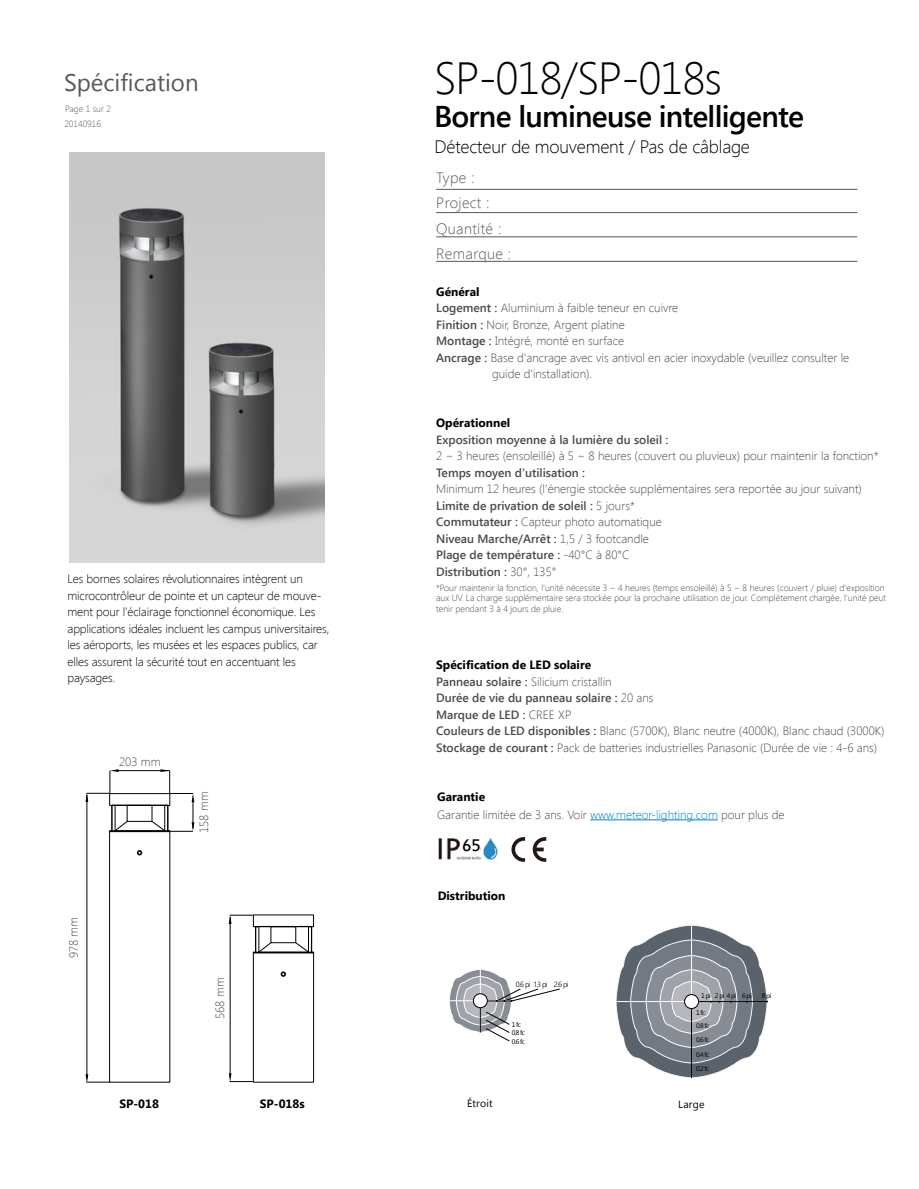
<style>
.page{position:relative;width:919px;height:1189px;background:#fff}
.page>*{position:absolute;margin:0;border:0;box-sizing:border-box;transform-origin:0 0}
.t1{font:300 45px "Segoe UI";letter-spacing:-.025em;color:#000}
.t2{font:600 30px "Segoe UI";letter-spacing:-.025em;color:#000}
.t3{font:24px "Segoe UI";color:#595757}
.t4{font:18.6px "Estrangelo Edessa";color:#040000}
.t5{font:300 18px "Segoe UI";letter-spacing:-.01em;color:#000}
.t6{font:300 15px/25.5px "Segoe UI";letter-spacing:.025em;color:#595757}
.t7{font:300 12px/16.5px "Segoe UI";color:#4c4948}
.t8{font:300 12px/16.5px "Segoe UI";letter-spacing:-.01em;color:#000}
.t9{font:600 12px "Segoe UI";color:#4c4948}
.t10{font:700 12px "Segoe UI";color:#000}
.t11{font:10.5px "Segoe UI";letter-spacing:.02em;color:#000}
.t12{font:300 9px/10.8px "Segoe UI";color:#4c4948}
.t13{font:300 9px "Segoe UI";letter-spacing:-.005em;color:#595757}
.t14{font:300 7.5px "Segoe UI";color:#000}
.s1{font-weight:600}
.s2{font-weight:700;color:#000}
.s3{color:#0081cc}
</style>
<div class="page">
<img style="left:69px;top:152px;width:255px;height:411px">
<hr style="left:590px;top:819px;width:128px;height:1px;background:#0081cc">
<hr style="left:436px;top:189px;width:421px;height:1px;background:#595757">
<hr style="left:436px;top:212px;width:421px;height:1px;background:#595757">
<hr style="left:436px;top:237px;width:421px;height:1px;background:#595757">
<hr style="left:436px;top:261px;width:421px;height:1px;background:#595757">
<hr style="left:87px;top:795px;width:1px;height:283px;background:#000">
<svg style="left:85px;top:1074px;width:24px;height:9px"></svg>
<hr style="left:230px;top:917px;width:1px;height:156px;background:#000">
<svg style="left:229px;top:1073px;width:24px;height:9px"></svg>
<div style="left:109px;top:831px;width:61px;height:252px;border:1px solid #000"></div>
<svg style="left:137px;top:850px;width:5px;height:5px"></svg>
<svg style="left:85px;top:769px;width:109px;height:63px"></svg>
<div style="left:253px;top:952px;width:61px;height:130px;border:1px solid #000"></div>
<svg style="left:281px;top:971px;width:5px;height:6px"></svg>
<svg style="left:229px;top:915px;width:85px;height:39px"></svg>
<img style="left:438px;top:838px;width:60px;height:22px">
<div style="left:461px;top:836px;width:19px;height:17px;background:#fff"></div>
<svg style="left:511px;top:837px;width:14px;height:25px"></svg>
<svg style="left:533px;top:837px;width:13px;height:25px"></svg>
<svg style="left:449px;top:969px;width:111px;height:73px"></svg>
<svg style="left:616px;top:925px;width:152px;height:153px"></svg>
<h3 class="t3" style="left:64px;top:66px;width:136px">Spécification</h3>
<p class="t13" style="left:65px;top:103px;width:47px">Page 1 sur 2</p>
<p class="t13" style="left:64px;top:118px;width:38px">20140916</p>
<p class="t8" style="left:68px;top:570px;width:263px">Les bornes solaires révolutionnaires intègrent un microcontrôleur de pointe et un capteur de mouve&shy;ment pour l'éclairage fonctionnel économique. Les applications idéales incluent les campus universitaires, les aéroports, les musées et les espaces publics, car elles assurent la sécurité tout en accentuant les paysages.</p>
<p class="t7" style="left:65px;top:958px;width:43px;rotate:-90deg">978 mm</p>
<p class="t7" style="left:119px;top:753px;width:43px">203 mm</p>
<p class="t7" style="left:195px;top:833px;width:43px;rotate:-90deg">158 mm</p>
<p class="t7" style="left:211px;top:1019px;width:43px;rotate:-90deg">568 mm</p>
<p class="t10" style="left:119px;top:1095px;width:41px">SP-018</p>
<p class="t10" style="left:260px;top:1095px;width:46px">SP-018s</p>
<h1 class="t1" style="left:434px;top:47px;width:289px">SP-018/SP-018s</h1>
<h2 class="t2" style="left:434px;top:95px;width:371px">Borne lumineuse intelligente</h2>
<h3 class="t5" style="left:434px;top:134px;width:317px">Détecteur de mouvement / Pas de câblage</h3>
<p class="t6" style="left:436px;top:164px;width:77px">Type :<br>Project :<br>Quantité :<br>Remarque :</p>
<p class="t10" style="left:436px;top:283px;width:45px">Général</p>
<p class="t7" style="left:436px;top:299px;width:244px"><span class="s1">Logement :</span> Aluminium à faible teneur en cuivre</p>
<p class="t7" style="left:436px;top:316px;width:190px"><span class="s1">Finition :</span> Noir, Bronze, Argent platine</p>
<p class="t7" style="left:436px;top:332px;width:189px"><span class="s1">Montage :</span> Intégré, monté en surface</p>
<p class="t7" style="left:436px;top:349px;width:414px"><span class="s1">Ancrage :</span> Base d'ancrage avec vis antivol en acier inoxydable (veuillez consulter le</p>
<p class="t7" style="left:492px;top:365px;width:102px">guide d'installation).</p>
<p class="t10" style="left:436px;top:414px;width:76px">Opérationnel</p>
<p class="t9" style="left:436px;top:431px;width:234px">Exposition moyenne à la lumière du soleil :</p>
<p class="t7" style="left:436px;top:447px;width:444px">2 ~ 3 heures (ensoleillé) à 5 ~ 8 heures (couvert ou pluvieux) pour maintenir la fonction*</p>
<p class="t9" style="left:436px;top:464px;width:150px">Temps moyen d'utilisation :</p>
<p class="t7" style="left:436px;top:480px;width:427px">Minimum 12 heures (l'énergie stockée supplémentaires sera reportée au jour suivant)<br><span class="s1">Limite de privation de soleil :</span> 5 jours*<br><span class="s1">Commutateur :</span> Capteur photo automatique<br><span class="s1">Niveau Marche/Arrêt :</span> 1,5 / 3 footcandle<br><span class="s1">Plage de température :</span> -40°C à 80°C<br><span class="s1">Distribution :</span> 30°, 135°</p>
<p class="t12" style="left:436px;top:582px;width:451px">*Pour maintenir la fonction, l'unité nécessite 3 ~ 4 heures (temps ensoleillé) à 5 ~ 8 heures (couvert / pluie) d'exposition aux UV. La charge supplémentaire sera stockée pour la prochaine utilisation de jour. Complètement chargée, l'unité peut tenir pendant 3 à 4 jours de pluie.</p>
<p class="t7" style="left:436px;top:656px;width:450px"><span class="s2">Spécification de LED solaire<br></span><span class="s1">Panneau solaire :</span> Silicium cristallin<br><span class="s1">Durée de vie du panneau solaire :</span> 20 ans<br><span class="s1">Marque de LED :</span> CREE XP<br><span class="s1">Couleurs de LED disponibles :</span> Blanc (5700K), Blanc neutre (4000K), Blanc chaud (3000K)<br><span class="s1">Stockage de courant :</span> Pack de batteries industrielles Panasonic (Durée de vie : 4-6 ans)</p>
<p class="t7" style="left:437px;top:787px;width:349px;line-height:18px"><span class="s2">Garantie<br></span>Garantie limitée de 3 ans. Voir <span class="s3">www.meteor-lighting.com</span> pour plus de</p>
<h3 class="t4" style="left:462px;top:836px;width:20px">65</h3>
<p class="t10" style="left:438px;top:888px;width:69px">Distribution</p>
<p class="t14" style="left:516px;top:979px;width:54px">0.6 pi 1.3 pi 2.6 pi</p>
<p class="t11" style="left:467px;top:1096px;width:27px">Étroit</p>
<p class="t11" style="left:678px;top:1097px;width:28px">Large</p>
</div>
